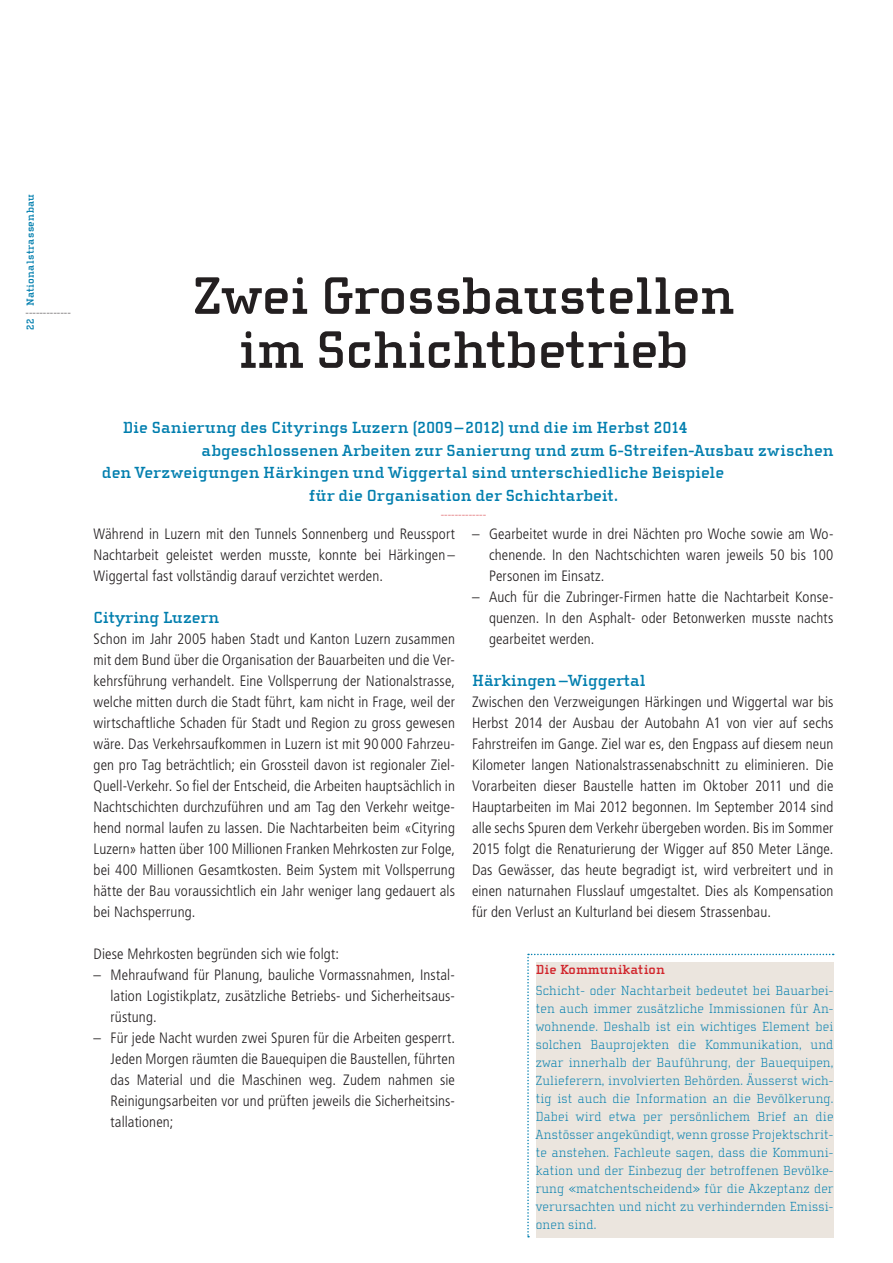
<style>
.page{position:relative;width:893px;height:1263px;background:#fff}
.page>*{position:absolute;margin:0;border:0;box-sizing:border-box;transform-origin:0 0}
.t1{font:700 54px/54px "Cholla Slab";letter-spacing:-.01em;color:#231f20;text-align:center}
.t2{font:700 16.5px "Cholla Slab";letter-spacing:.005em;color:#007eae}
.t3{font:300 condensed 15px/21px "Frutiger LT Std";letter-spacing:.01em;color:#231f20;text-align:justify}
.t4{font:100 13.5px/18px "Cholla Slab";letter-spacing:.01em;color:#007eae;text-align:justify}
.t5{font:700 13.5px "Cholla Slab";letter-spacing:.01em;color:#d1232a}
.t6{font:700 10.5px "Cholla Slab";letter-spacing:.025em;color:#007eae}
.t7{font:100 10.5px "Cholla Slab";color:#231f20}
.t8{font:100 10.5px "Cholla Slab";color:#d1232a}
</style>
<div class="page">
<svg style="left:527px;top:954px;width:307px;height:283px"></svg>
<div style="left:536px;top:962px;width:297px;height:275px;background:#ebe5de"></div>
<p class="t6" style="left:24px;top:306px;width:114px;rotate:-90deg">Nationalstrassenbau</p>
<p class="t7" style="left:26px;top:307px;width:47px">-------------</p>
<p class="t6" style="left:24px;top:330px;width:12px;rotate:-90deg">22</p>
<h1 class="t1" style="left:193px;top:269px;width:543px">Zwei Grossbaustellen im Schichtbetrieb</h1>
<p class="t2" style="left:123px;top:419px;width:566px">Die Sanierung des Cityrings Luzern (2009–2012) und die im Herbst 2014</p>
<p class="t2" style="left:202px;top:441px;width:633px">abgeschlossenen Arbeiten zur Sanierung und zum 6-Streifen-Ausbau zwischen</p>
<p class="t2" style="left:102px;top:464px;width:624px">den Verzweigungen Härkingen und Wiggertal sind unterschiedliche Beispiele</p>
<p class="t2" style="left:309px;top:486px;width:311px">für die Organisation der Schichtarbeit.</p>
<p class="t8" style="left:441px;top:508px;width:47px">-------------</p>
<p class="t3" style="left:94px;top:523px;width:363px">Während in Luzern mit den Tunnels Sonnenberg und Reussport Nachtarbeit geleistet werden musste, konnte bei Härkingen – Wiggertal fast vollständig darauf verzichtet werden.</p>
<p class="t2" style="left:94px;top:608px;width:127px">Cityring Luzern</p>
<p class="t3" style="left:94px;top:628px;width:363px">Schon im Jahr 2005 haben Stadt und Kanton Luzern zusammen mit dem Bund über die Organisation der Bauarbeiten und die Ver&shy;kehrsführung verhandelt. Eine Vollsperrung der Nationalstrasse, welche mitten durch die Stadt führt, kam nicht in Frage, weil der wirtschaftliche Schaden für Stadt und Region zu gross gewesen wäre. Das Verkehrsaufkommen in Luzern ist mit 90 000 Fahrzeu&shy;gen pro Tag beträchtlich; ein Grossteil davon ist regionaler Ziel-Quell-Verkehr. So fiel der Entscheid, die Arbeiten hauptsächlich in Nachtschichten durchzuführen und am Tag den Verkehr weitge&shy;hend normal laufen zu lassen. Die Nachtarbeiten beim «Cityring Luzern» hatten über 100 Millionen Franken Mehrkosten zur Folge, bei 400 Millionen Gesamtkosten. Beim System mit Vollsperrung hätte der Bau voraussichtlich ein Jahr weniger lang gedauert als bei Nachsperrung.</p>
<p class="t3" style="left:94px;top:943px;width:247px">Diese Mehrkosten begründen sich wie folgt:</p>
<p class="t3" style="left:111px;top:964px;width:346px;text-indent:-17px">– Mehraufwand für Planung, bauliche Vormassnahmen, Instal&shy;lation Logistikplatz, zusätzliche Betriebs- und Sicherheitsaus&shy;rüstung.</p>
<p class="t3" style="left:111px;top:1027px;width:346px;text-indent:-17px">– Für jede Nacht wurden zwei Spuren für die Arbeiten gesperrt.<br>Jeden Morgen räumten die Bauequipen die Baustellen, führten das Material und die Maschinen weg. Zudem nahmen sie Reinigungsarbeiten vor und prüften jeweils die Sicherheitsins&shy;tallationen;</p>
<p class="t3" style="left:489px;top:523px;width:346px;text-indent:-17px">– Gearbeitet wurde in drei Nächten pro Woche sowie am Wo&shy;chenende. In den Nachtschichten waren jeweils 50 bis 100<br>Personen im Einsatz.</p>
<p class="t3" style="left:489px;top:586px;width:346px;text-indent:-17px">– Auch für die Zubringer-Firmen hatte die Nachtarbeit Konse&shy;quenzen. In den Asphalt- oder Betonwerken musste nachts gearbeitet werden.</p>
<p class="t2" style="left:472px;top:671px;width:175px">Härkingen–Wiggertal</p>
<p class="t3" style="left:472px;top:691px;width:363px">Zwischen den Verzweigungen Härkingen und Wiggertal war bis Herbst 2014 der Ausbau der Autobahn A1 von vier auf sechs Fahrstreifen im Gange. Ziel war es, den Engpass auf diesem neun Kilometer langen Nationalstrassenabschnitt zu eliminieren. Die Vorarbeiten dieser Baustelle hatten im Oktober 2011 und die Hauptarbeiten im Mai 2012 begonnen. Im September 2014 sind alle sechs Spuren dem Verkehr übergeben worden. Bis im Sommer 2015 folgt die Renaturierung der Wigger auf 850 Meter Länge.<br>Das Gewässer, das heute begradigt ist, wird verbreitert und in einen naturnahen Flusslauf umgestaltet. Dies als Kompensation für den Verlust an Kulturland bei diesem Strassenbau.</p>
<p class="t5" style="left:536px;top:962px;width:130px">Die Kommunikation</p>
<p class="t4" style="left:536px;top:982px;width:299px">Schicht- oder Nachtarbeit bedeutet bei Bauarbei&shy;ten auch immer zusätzliche Immissionen für An&shy;wohnende. Deshalb ist ein wichtiges Element bei solchen Bauprojekten die Kommunikation, und zwar innerhalb der Bauführung, der Bauequipen, Zulieferern, involvierten Behörden. Äusserst wich&shy;tig ist auch die Information an die Bevölkerung.<br>Dabei wird etwa per persönlichem Brief an die Anstösser angekündigt, wenn grosse Projektschrit&shy;te anstehen. Fachleute sagen, dass die Kommuni&shy;kation und der Einbezug der betroffenen Bevölke&shy;rung «matchentscheidend» für die Akzeptanz der verursachten und nicht zu verhindernden Emissi&shy;onen sind.</p>
</div>
